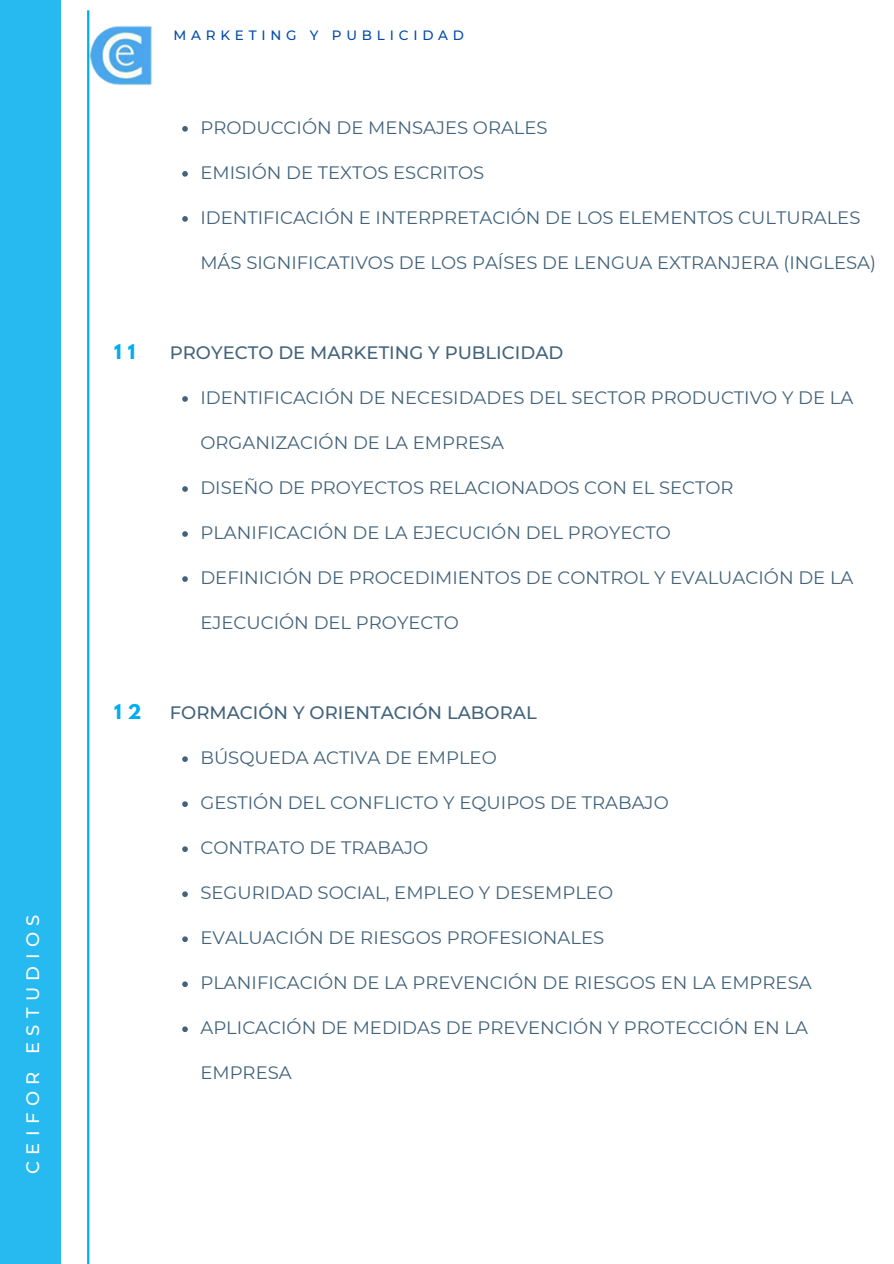
<style>
.page{position:relative;width:894px;height:1264px;background:#fff}
.page>*{position:absolute;margin:0;border:0;box-sizing:border-box;transform-origin:0 0}
.t1{font:18px "Montserrat";color:#42637b}
.t2{font:500 18px "Montserrat";color:#42637b}
.t3{font:500 18px "Montserrat";letter-spacing:.355em;color:#fff}
.t4{font:700 18px "League Spartan";color:#00aeef}
.t5{font:500 13.5px "Montserrat";letter-spacing:.355em;color:#004aad}
</style>
<div class="page">
<div style="left:0;top:0;width:61px;height:1263px;background:#27baf1"></div>
<img style="left:89px;top:21px;width:63px;height:68px">
<hr style="left:87px;top:10px;width:2px;height:1253px;background:#00aeef">
<svg style="left:182px;top:126px;width:6px;height:6px"></svg>
<svg style="left:182px;top:171px;width:6px;height:6px"></svg>
<svg style="left:182px;top:216px;width:6px;height:6px"></svg>
<svg style="left:182px;top:396px;width:6px;height:6px"></svg>
<svg style="left:182px;top:486px;width:6px;height:6px"></svg>
<svg style="left:182px;top:531px;width:6px;height:6px"></svg>
<svg style="left:182px;top:576px;width:6px;height:6px"></svg>
<svg style="left:182px;top:756px;width:6px;height:6px"></svg>
<svg style="left:182px;top:801px;width:6px;height:6px"></svg>
<svg style="left:182px;top:846px;width:6px;height:6px"></svg>
<svg style="left:182px;top:891px;width:6px;height:6px"></svg>
<svg style="left:182px;top:936px;width:6px;height:6px"></svg>
<svg style="left:182px;top:981px;width:6px;height:6px"></svg>
<svg style="left:182px;top:1026px;width:6px;height:6px"></svg>
<p class="t3" style="left:22px;top:1174px;width:261px;rotate:-90deg">CEIFOR ESTUDIOS</p>
<h1 class="t4" style="left:114px;top:343px;width:23px">1 1</h1>
<h1 class="t4" style="left:114px;top:703px;width:29px">1 2</h1>
<p class="t5" style="left:173px;top:27px;width:292px">MARKETING Y PUBLICIDAD</p>
<p class="t1" style="left:200px;top:116px;width:348px">PRODUCCIÓN DE MENSAJES ORALES</p>
<p class="t1" style="left:200px;top:161px;width:285px">EMISIÓN DE TEXTOS ESCRITOS</p>
<p class="t1" style="left:200px;top:206px;width:661px">IDENTIFICACIÓN E INTERPRETACIÓN DE LOS ELEMENTOS CULTURALES</p>
<p class="t1" style="left:200px;top:251px;width:677px">MÁS SIGNIFICATIVOS DE LOS PAÍSES DE LENGUA EXTRANJERA (INGLESA)</p>
<p class="t2" style="left:170px;top:341px;width:395px">PROYECTO DE MARKETING Y PUBLICIDAD</p>
<p class="t1" style="left:200px;top:386px;width:654px">IDENTIFICACIÓN DE NECESIDADES DEL SECTOR PRODUCTIVO Y DE LA</p>
<p class="t1" style="left:200px;top:431px;width:305px">ORGANIZACIÓN DE LA EMPRESA</p>
<p class="t1" style="left:200px;top:476px;width:534px">DISEÑO DE PROYECTOS RELACIONADOS CON EL SECTOR</p>
<p class="t1" style="left:200px;top:521px;width:472px">PLANIFICACIÓN DE LA EJECUCIÓN DEL PROYECTO</p>
<p class="t1" style="left:200px;top:566px;width:654px">DEFINICIÓN DE PROCEDIMIENTOS DE CONTROL Y EVALUACIÓN DE LA</p>
<p class="t1" style="left:200px;top:611px;width:260px">EJECUCIÓN DEL PROYECTO</p>
<p class="t2" style="left:170px;top:701px;width:368px">FORMACIÓN Y ORIENTACIÓN LABORAL</p>
<p class="t1" style="left:200px;top:746px;width:298px">BÚSQUEDA ACTIVA DE EMPLEO</p>
<p class="t1" style="left:200px;top:791px;width:469px">GESTIÓN DEL CONFLICTO Y EQUIPOS DE TRABAJO</p>
<p class="t1" style="left:200px;top:836px;width:229px">CONTRATO DE TRABAJO</p>
<p class="t1" style="left:200px;top:881px;width:414px">SEGURIDAD SOCIAL, EMPLEO Y DESEMPLEO</p>
<p class="t1" style="left:200px;top:926px;width:405px">EVALUACIÓN DE RIESGOS PROFESIONALES</p>
<p class="t1" style="left:200px;top:971px;width:612px">PLANIFICACIÓN DE LA PREVENCIÓN DE RIESGOS EN LA EMPRESA</p>
<p class="t1" style="left:200px;top:1016px;width:609px">APLICACIÓN DE MEDIDAS DE PREVENCIÓN Y PROTECCIÓN EN LA</p>
<p class="t1" style="left:200px;top:1061px;width:93px">EMPRESA</p>
</div>
